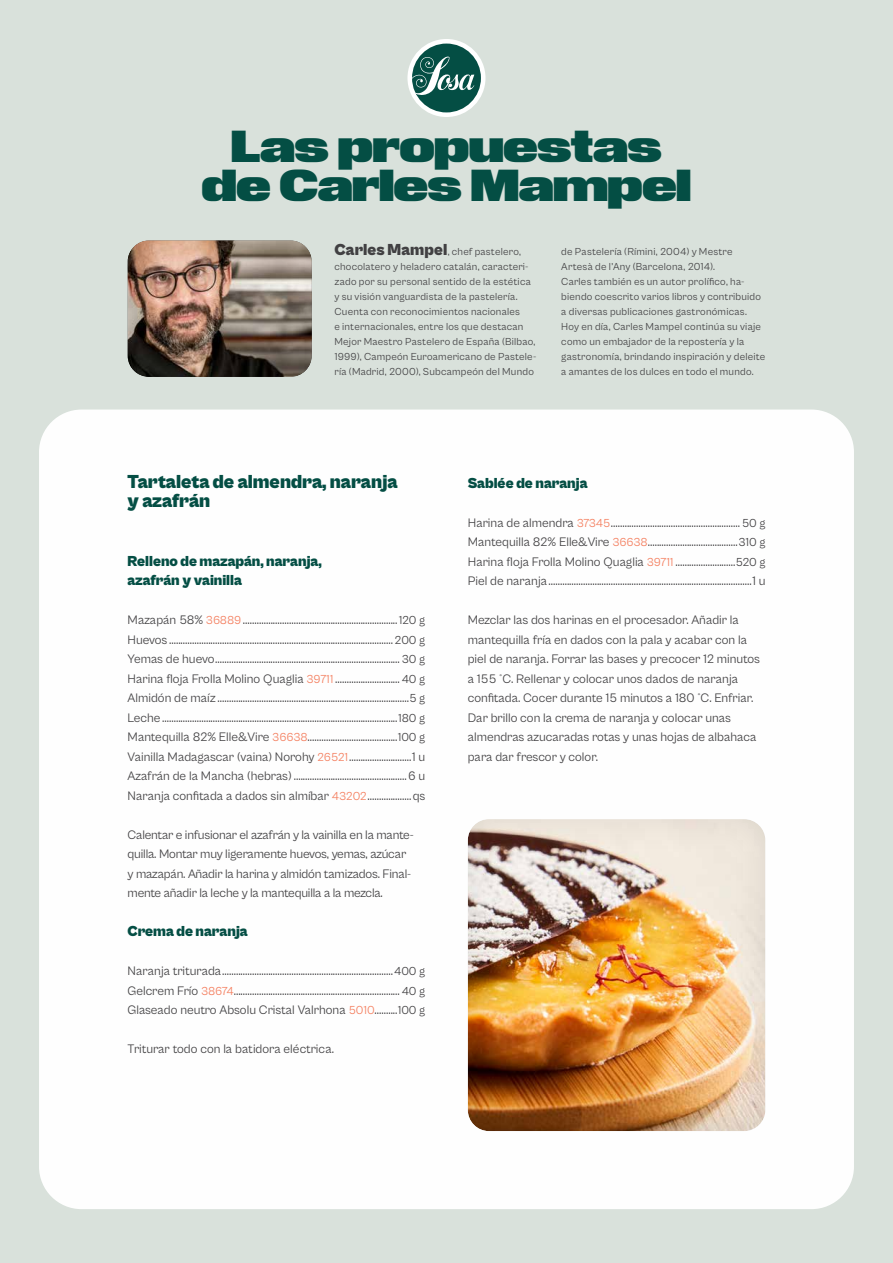
<style>
.page{position:relative;width:893px;height:1263px;background:#d9e1db}
.page>*{position:absolute;margin:0;border:0;box-sizing:border-box;transform-origin:0 0}
.t1{font:43.5px/39px "Tempel Grotesk";color:#044e44;text-align:center}
.t2{font:900 19.5px/19.5px "Cabinet Grotesk";color:#044e44}
.t3{font:900 15px/19.5px "Cabinet Grotesk";color:#044e44}
.t4{font:12.75px/19.5px "Cabinet Grotesk";color:#414042;text-align:justify}
.t5{font:10.5px/15px "Cabinet Grotesk";letter-spacing:.02em;color:#414042}
.s1{font-weight:900;font-size:16.5px}
.s2{font-size:12px;color:#f47e5e}
.s3{font-size:12px}
</style>
<div class="page">
<div style="left:39px;top:410px;width:815px;height:799px;background:#fff;border-radius:43px"></div>
<div style="left:126px;top:239px;width:186px;height:139px;background:#000;opacity:.1"></div>
<div style="left:466px;top:817px;width:300px;height:315px;background:#000;opacity:.1"></div>
<svg style="left:407px;top:39px;width:78px;height:78px"></svg>
<div style="left:412px;top:44px;width:69px;height:68px;background:#044e44;border-radius:50%"></div>
<svg style="left:409px;top:56px;width:65px;height:39px"></svg>
<h1 class="t1" style="left:202px;top:133px;width:491px">Las propuestas de Carles Mampel</h1>
<p class="t5" style="left:334px;top:244px;width:203px"><span class="s1">Carles Mampel</span>, chef pastelero, chocolatero y heladero catalán, caracteri&shy;zado por su personal sentido de la estética y su visión vanguardista de la pastelería.<br>Cuenta con reconocimientos nacionales<br>e internacionales, entre los que destacan Mejor Maestro Pastelero de España (Bilbao, 1999), Campeón Euroamericano de Pastele&shy;ría (Madrid, 2000), Subcampeón del Mundo</p>
<p class="t5" style="left:561px;top:244px;width:206px">de Pastelería (Rímini, 2004) y Mestre Artesà de l’Any (Barcelona, 2014).<br>Carles también es un autor prolífico, ha&shy;biendo coescrito varios libros y contribuido a diversas publicaciones gastronómicas.<br>Hoy en día, Carles Mampel continúa su viaje como un embajador de la repostería y la gastronomía, brindando inspiración y deleite a amantes de los dulces en todo el mundo.</p>
<h2 class="t2" style="left:128px;top:472px;width:272px">Tartaleta de almendra, naranja y azafrán</h2>
<p class="t3" style="left:128px;top:551px;width:196px">Relleno de mazapán, naranja, azafrán y vainilla</p>
<p class="t4" style="left:128px;top:610px;width:299px">Mazapán 58% <span class="s2">36889</span> ...................................................................<span class="s3">120 g </span>Huevos .................................................................................................<span class="s3">200 g </span>Yemas de huevo................................................................................ <span class="s3">30 g </span>Harina floja Frolla Molino Quaglia <span class="s2">39711</span> ............................ <span class="s3">40 g </span>Almidón de maíz...................................................................................<span class="s3">5 g </span>Leche ......................................................................................................<span class="s3">180 g </span>Mantequilla 82% Elle&amp;Vire <span class="s2">36638</span>.......................................<span class="s3">100 g </span>Vainilla Madagascar (vaina) Norohy <span class="s2">26521</span>...........................1 u Azafrán de la Mancha (hebras) .................................................6 u Naranja confitada a dados sin almíbar <span class="s2">43202</span>...................qs</p>
<p class="t4" style="left:128px;top:825px;width:288px;text-align:left">Calentar e infusionar el azafrán y la vainilla en la mante&shy;quilla. Montar muy ligeramente huevos, yemas, azúcar y mazapán. Añadir la harina y almidón tamizados. Final&shy;mente añadir la leche y la mantequilla a la mezcla.</p>
<p class="t3" style="left:128px;top:922px;width:122px">Crema de naranja</p>
<p class="t4" style="left:128px;top:961px;width:299px">Naranja triturada..........................................................................<span class="s3">400 g </span>Gelcrem Frío <span class="s2">38674</span>........................................................................ <span class="s3">40 g </span>Glaseado neutro Absolu Cristal Valrhona <span class="s2">5010</span>..........<span class="s3">100 g</span></p>
<p class="t4" style="left:128px;top:1039px;width:208px">Triturar todo con la batidora eléctrica.</p>
<p class="t3" style="left:468px;top:473px;width:121px">Sablée de naranja</p>
<p class="t4" style="left:468px;top:513px;width:299px">Harina de almendra <span class="s2">37345</span>........................................................<span class="s3">50 g </span>Mantequilla 82% Elle&amp;Vire <span class="s2">36638</span>.......................................<span class="s3">310 g </span>Harina floja Frolla Molino Quaglia <span class="s2">39711</span> ..........................<span class="s3">520 g </span>Piel de naranja........................................................................................1 u</p>
<p class="t4" style="left:468px;top:610px;width:294px;text-align:left">Mezclar las dos harinas en el procesador. Añadir la mantequilla fría en dados con la pala y acabar con la piel de naranja. Forrar las bases y precocer 12 minutos a 155 °C. Rellenar y colocar unos dados de naranja confitada. Cocer durante 15 minutos a 180 °C. Enfriar.<br>Dar brillo con la crema de naranja y colocar unas almendras azucaradas rotas y unas hojas de albahaca para dar frescor y color.</p>
</div>
